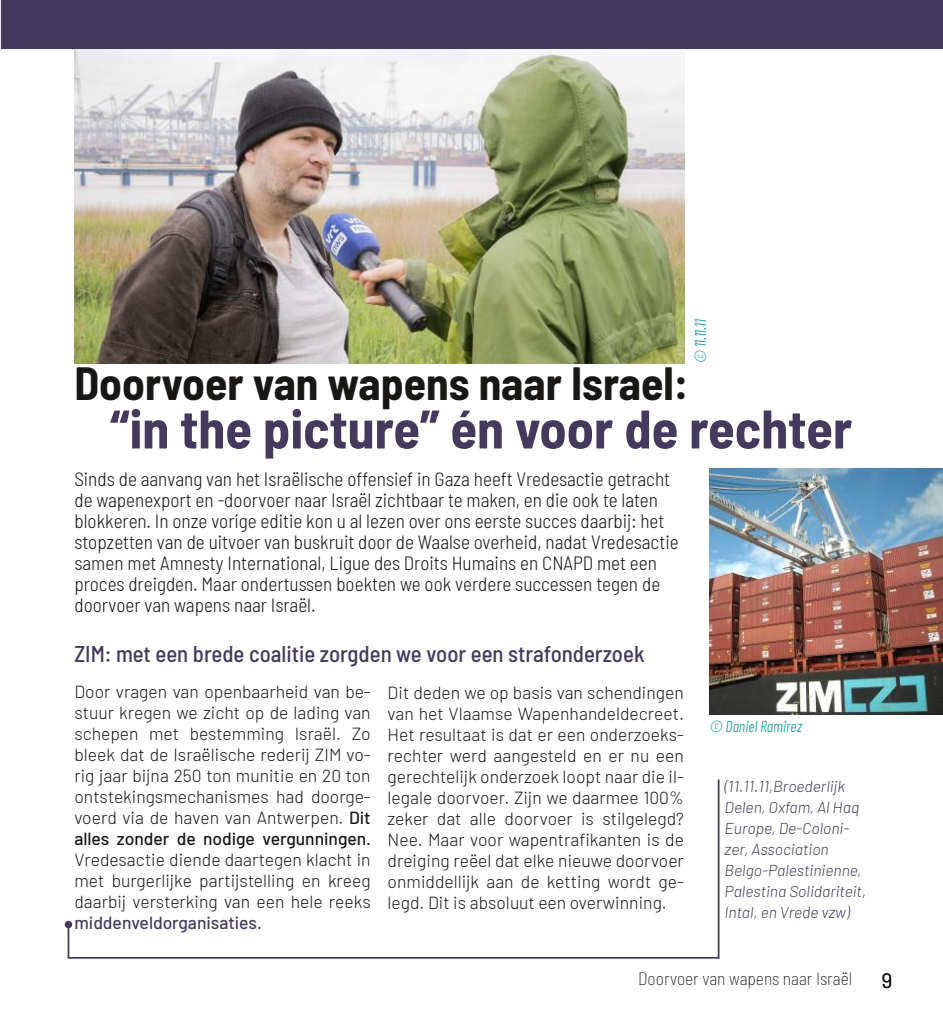
<style>
.page{position:relative;width:943px;height:1017px;background:#fff}
.page>*{position:absolute;margin:0;border:0;box-sizing:border-box;transform-origin:0 0}
.t1{font:700 semi-condensed 54.25px "Barlow";color:#433a5e}
.t2{font:700 semi-condensed 45.5px "Barlow";color:#181715}
.t3{font:500 semi-condensed 22.75px "Barlow";color:#433a5e}
.t4{font:21px "Barlow";color:#181715}
.t5{font:300 semi-condensed 19.25px/21px "Barlow";color:#181715}
.t6{font:300 17.5px/21px "Barlow";color:#181715;text-align:justify}
.t7{font:200 semi-condensed 17.5px "Barlow";color:#181715}
.t8{font:500 17.5px "Barlow";letter-spacing:-.005em;color:#433a5e}
.t9{font:italic 300 15.75px/21px "Barlow";color:#433a5e}
.t10{font:italic 300 15.75px "Barlow Condensed";color:#00939e}
.s1{font-weight:500}
</style>
<div class="page">
<div style="left:0;top:0;width:943px;height:50px;background:#433a5e"></div>
<img style="left:74px;top:50px;width:611px;height:313px">
<hr style="left:68px;top:957px;width:651px;height:2px;background:#433a5e">
<hr style="left:717px;top:779px;width:2px;height:180px;background:#433a5e">
<hr style="left:68px;top:926px;width:1px;height:33px;background:#433a5e">
<div style="left:65px;top:921px;width:7px;height:7px;background:#433a5e;border-radius:50%"></div>
<img style="left:709px;top:469px;width:234px;height:245px">
<p class="t10" style="left:690px;top:363px;width:45px;rotate:-90deg">© 11.11.11</p>
<h2 class="t2" style="left:74px;top:354px;width:615px">Doorvoer van wapens naar Israel:</h2>
<h1 class="t1" style="left:110px;top:394px;width:743px">“in the picture” én voor de rechter</h1>
<p class="t5" style="left:74px;top:467px;width:605px">Sinds de aanvang van het Israëlische offensief in Gaza heeft Vredesactie getracht de wapenexport en -doorvoer naar Israël zichtbaar te maken, en die ook te laten blokkeren. In onze vorige editie kon u al lezen over ons eerste succes daarbij: het stopzetten van de uitvoer van buskruit door de Waalse overheid, nadat Vredesactie samen met Amnesty International, Ligue des Droits Humains en CNAPD met een proces dreigden. Maar ondertussen boekten we ook verdere successen tegen de doorvoer van wapens naar Israël.</p>
<h3 class="t3" style="left:74px;top:640px;width:571px">ZIM: met een brede coalitie zorgden we voor een strafonderzoek</h3>
<p class="t6" style="left:74px;top:680px;width:298px">Door vragen van openbaarheid van be‐ stuur kregen we zicht op de lading van schepen met bestemming Israël. Zo bleek dat de Israëlische rederij ZIM vo‐ rig jaar bijna 250 ton munitie en 20 ton ontstekingsmechanismes had doorge‐ voerd via de haven van Antwerpen. <span class="s1">Dit alles zonder de nodige vergunningen.</span></p>
<p class="t6" style="left:74px;top:848px;width:298px">Vredesactie diende daartegen klacht in met burgerlijke partijstelling en kreeg daarbij versterking van een hele reeks</p>
<p class="t8" style="left:74px;top:911px;width:189px">middenveldorganisaties.</p>
<p class="t6" style="left:387px;top:681px;width:298px">Dit deden we op basis van schendingen van het Vlaamse Wapenhandeldecreet.<br>Het resultaat is dat er een onderzoeks‐ rechter werd aangesteld en er nu een gerechtelijk onderzoek loopt naar die il‐ legale doorvoer. Zijn we daarmee 100% zeker dat alle doorvoer is stilgelegd?<br>Nee. Maar voor wapentrafikanten is de dreiging reëel dat elke nieuwe doorvoer onmiddellijk aan de ketting wordt ge‐ legd. Dit is absoluut een overwinning.</p>
<p class="t10" style="left:709px;top:716px;width:94px">© Daniel Ramirez</p>
<p class="t9" style="left:724px;top:775px;width:143px">(11.11.11,Broederlijk<br>Delen, Oxfam, Al Haq<br>Europe, De-Coloni‐ zer, Association<br>Belgo-Palestinienne,<br>Palestina Solidariteit,<br>Intal, en Vrede vzw)</p>
<p class="t7" style="left:638px;top:967px;width:215px">Doorvoer van wapens naar Israël</p>
<p class="t4" style="left:881px;top:967px;width:12px">9</p>
</div>
